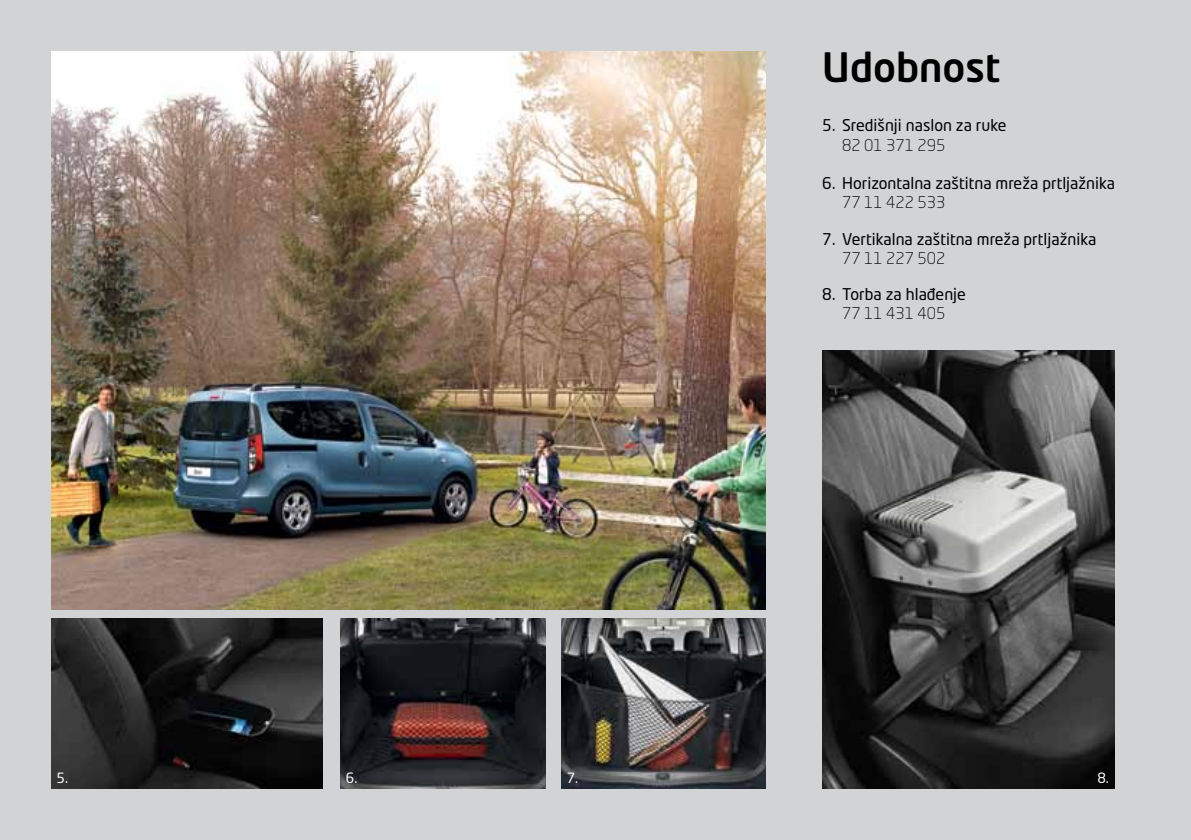
<style>
.page{position:relative;width:1191px;height:840px;background:#fff}
.page>*{position:absolute;margin:0;border:0;box-sizing:border-box;transform-origin:0 0}
.t1{font:500 40px "Neo Tech Dacia";color:#000}
.t2{font:16px "Neo Tech Dacia";color:#000}
.t3{font:300 16px "Neo Tech Dacia";color:#000}
.t4{font:14px "Neo Tech Dacia";color:#fff}
</style>
<div class="page">
<div style="left:0;top:0;width:1191px;height:839px;background:#d1d3d4"></div>
<img style="left:51px;top:51px;width:714px;height:558px">
<img style="left:822px;top:350px;width:292px;height:438px">
<img style="left:340px;top:618px;width:206px;height:170px">
<img style="left:561px;top:618px;width:204px;height:170px">
<img style="left:51px;top:618px;width:272px;height:170px">
<h1 class="t1" style="left:822px;top:41px;width:179px">Udobnost</h1>
<p class="t2" style="left:822px;top:115px;width:186px">5. Središnji naslon za ruke</p>
<p class="t3" style="left:842px;top:135px;width:105px">82 01 371 295</p>
<p class="t2" style="left:822px;top:173px;width:294px">6. Horizontalna zaštitna mreža prtljažnika</p>
<p class="t3" style="left:842px;top:192px;width:105px">77 11 422 533</p>
<p class="t2" style="left:822px;top:228px;width:275px">7. Vertikalna zaštitna mreža prtljažnika</p>
<p class="t3" style="left:842px;top:248px;width:105px">77 11 227 502</p>
<p class="t2" style="left:822px;top:284px;width:145px">8. Torba za hlađenje</p>
<p class="t3" style="left:842px;top:303px;width:105px">77 11 431 405</p>
<p class="t4" style="left:57px;top:768px;width:13px">5.</p>
<p class="t4" style="left:346px;top:768px;width:13px">6.</p>
<p class="t4" style="left:567px;top:768px;width:13px">7.</p>
<p class="t4" style="left:1097px;top:768px;width:13px">8.</p>
</div>
